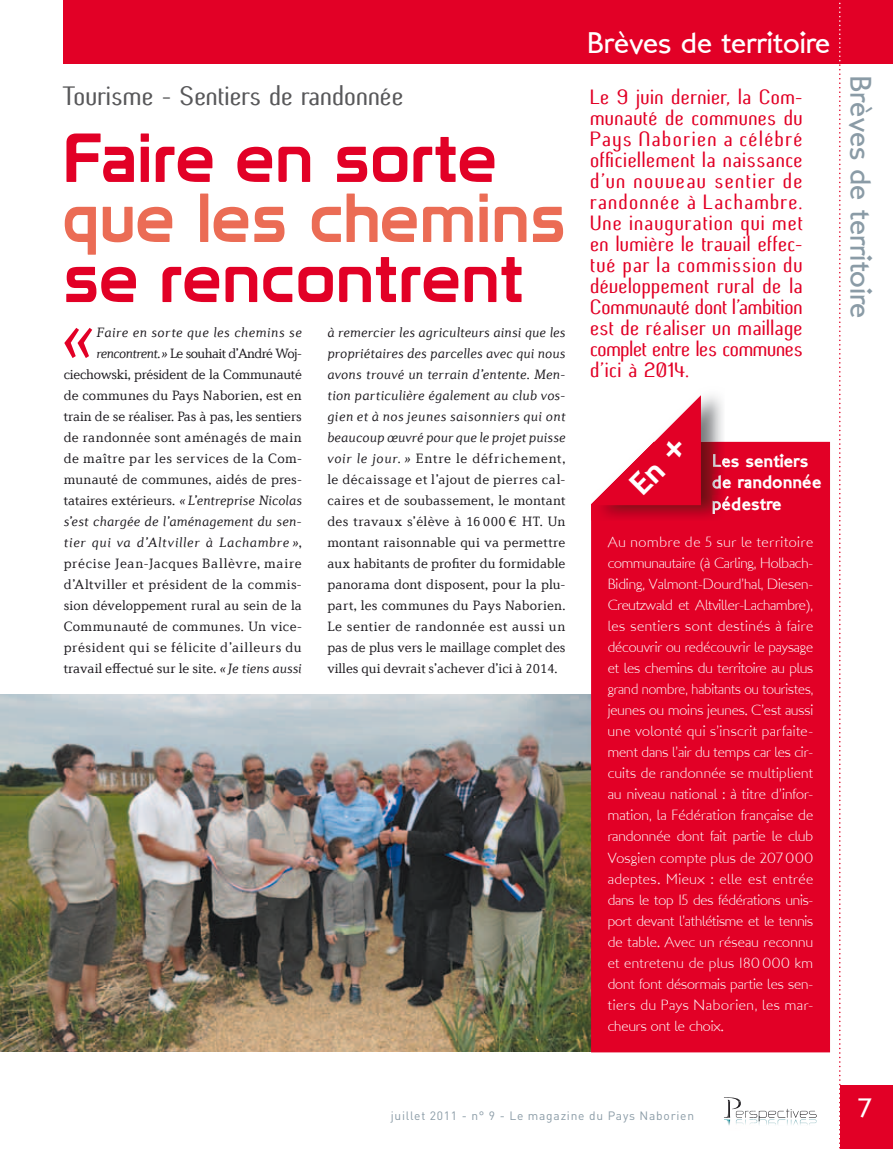
<style>
.page{position:relative;width:893px;height:1149px;background:#fff}
.page>*{position:absolute;margin:0;border:0;box-sizing:border-box;transform-origin:0 0}
.t1{font:67.5px "Prototype";letter-spacing:.02em;color:#e20026}
.t2{font:67.5px "Prototype";letter-spacing:.02em;color:#eb6c55}
.t3{font:30px "London Between";color:#fff}
.t4{font:30px "London Between";color:#8a9ba6}
.t5{font:27px "Butter unsalted";color:#58585a}
.t6{font:27px "London Between";color:#fff}
.t7{font:21px/21px "Butter unsalted";letter-spacing:.01em;color:#e20026;text-align:justify}
.t8{font:18px/21.6px "London Two";color:#fff}
.t9{font:15px/21px "London MM";color:#fff;text-align:justify}
.t10{font:300 14.25px/21px "Diverda Serif Com";letter-spacing:.005em;color:#1a171c;text-align:right}
.t11{font:12px "DIN";letter-spacing:.065em;color:#8a9ba6}
.s1{font-style:italic}
</style>
<div class="page">
<div style="left:64px;top:0;width:829px;height:64px;background:#e20026"></div>
<svg style="left:840px;top:2px;width:1px;height:1079px"></svg>
<div style="left:840px;top:1084px;width:53px;height:64px;background:#e20026"></div>
<svg style="left:839px;top:2px;width:1px;height:1146px"></svg>
<img style="left:724px;top:1097px;width:16px;height:3px">
<svg style="left:728px;top:1100px;width:89px;height:26px"></svg>
<img style="left:0;top:694px;width:591px;height:357px">
<div style="left:591px;top:441px;width:239px;height:611px;background:#e20026"></div>
<img style="left:701px;top:396px;width:22px;height:45px">
<img style="left:591px;top:441px;width:134px;height:79px">
<img style="left:713px;top:453px;width:12px;height:14px">
<img style="left:712px;top:474px;width:13px;height:15px">
<img style="left:713px;top:495px;width:12px;height:19px">
<svg style="left:64px;top:328px;width:28px;height:30px"></svg>
<svg style="left:591px;top:395px;width:110px;height:110px"></svg>
<h3 class="t5" style="left:64px;top:81px;width:343px">Tourisme - Sentiers de randonnée</h3>
<h1 class="t1" style="left:64px;top:117px;width:434px">Faire en sorte</h1>
<h1 class="t2" style="left:64px;top:177px;width:503px">que les chemins</h1>
<h1 class="t1" style="left:64px;top:237px;width:461px">se rencontrent</h1>
<p class="t10" style="left:64px;top:322px;width:240px"><span class="s1">Faire en sorte que les chemins se rencontrent. »</span> Le souhait d’André Woj&shy;ciechowski, président de la Communauté de communes du Pays Naborien, est en train de se réaliser. Pas à pas, les sentiers de randonnée sont aménagés de main de maître par les services de la Com&shy;munauté de communes, aidés de pres&shy;tataires extérieurs. <span class="s1">« L’entreprise Nicolas s’est chargée de l’aménagement du sen&shy;tier qui va d’Altviller à Lachambre »</span>, précise Jean-Jacques Ballèvre, maire d’Altviller et président de la commis&shy;sion développement rural au sein de la Communauté de communes. Un vice&shy;président qui se félicite d’ailleurs du travail effectué sur le site. <span class="s1">« Je tiens aussi</span></p>
<p class="t10" style="left:327px;top:322px;width:240px;text-align:justify"><span class="s1">à remercier les agriculteurs ainsi que les propriétaires des parcelles avec qui nous avons trouvé un terrain d’entente. Men&shy;tion particulière également au club vos&shy;gien et à nos jeunes saisonniers qui ont beaucoup œuvré pour que le projet puisse voir le jour. »</span> Entre le défrichement, le décaissage et l’ajout de pierres cal&shy;caires et de soubassement, le montant des travaux s’élève à 16 000 € HT. Un montant raisonnable qui va permettre aux habitants de profiter du formidable panorama dont disposent, pour la plu&shy;part, les communes du Pays Naborien.<br>Le sentier de randonnée est aussi un pas de plus vers le maillage complet des villes qui devrait s’achever d’ici à 2014.</p>
<h2 class="t3" style="left:587px;top:25px;width:245px">Brèves de territoire</h2>
<p class="t7" style="left:591px;top:87px;width:214px">Le 9 juin dernier, la Com&shy;munauté de communes du Pays Naborien a célébré officiellement la naissance d’un nouveau sentier de randonnée à Lachambre.<br>Une inauguration qui met en lumière le travail effec&shy;tué par la commission du développement rural de la Communauté dont l’ambition est de réaliser un maillage complet entre les communes d’ici à 2014.</p>
<h2 class="t4" style="left:879px;top:75px;width:245px;rotate:90deg">Brèves de territoire</h2>
<p class="t8" style="left:712px;top:449px;width:111px">Les sentiers de randonnée pédestre</p>
<p class="t9" style="left:608px;top:532px;width:207px">Au nombre de 5 sur le territoire communautaire (à Carling, Holbach-Biding, Valmont-Dourd’hal, Diesen-Creutzwald et Altviller-Lachambre), les sentiers sont destinés à faire découvrir ou redécouvrir le paysage et les chemins du territoire au plus grand nombre, habitants ou touristes, jeunes ou moins jeunes. C’est aussi une volonté qui s’inscrit parfaite&shy;ment dans l’air du temps car les cir&shy;cuits de randonnée se multiplient au niveau national : à titre d’infor&shy;mation, la Fédération française de randonnée dont fait partie le club Vosgien compte plus de 207 000 adeptes. Mieux : elle est entrée dans le top 15 des fédérations unis&shy;port devant l’athlétisme et le tennis de table. Avec un réseau reconnu et entretenu de plus 180 000 km dont font désormais partie les sen&shy;tiers du Pays Naborien, les mar&shy;cheurs ont le choix.</p>
<p class="t11" style="left:391px;top:1107px;width:305px">juillet 2011 - n° 9 - Le magazine du Pays Naborien</p>
<h3 class="t6" style="left:858px;top:1091px;width:15px">7</h3>
</div>
